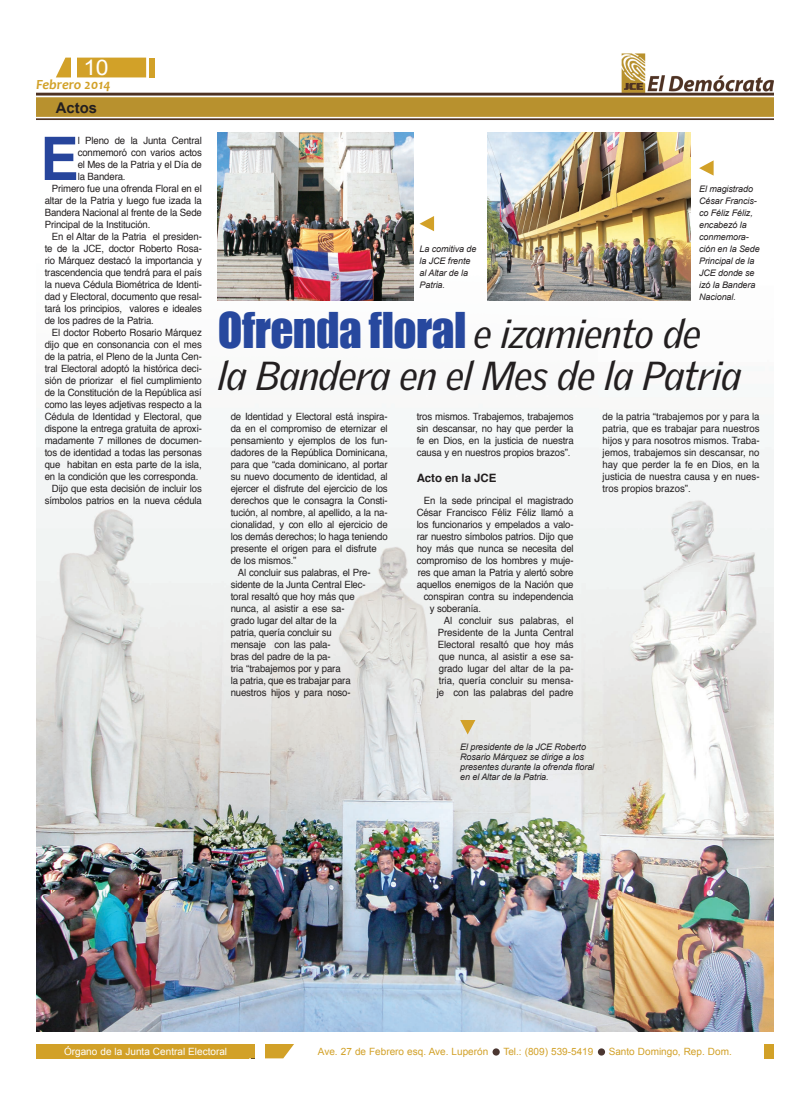
<style>
.page{position:relative;width:810px;height:1116px;background:#fff}
.page>*{position:absolute;margin:0;border:0;box-sizing:border-box;transform-origin:0 0}
.t1{font:700 60px "Helvetica";color:#27459c;scale:.96 1}
.t2{font:45.3px "Impact";letter-spacing:-.01em;color:#27489e}
.t3{font:italic 39.3px "Griffith Gothic";letter-spacing:-.01em;color:#231f20}
.t4{font:21.5px "Arial";color:#fff;scale:1.07 1}
.t5{font:700 14.8px "Arial";color:#231f20}
.t6{font:italic 700 14px "Candara";color:#d2a128}
.t7{font:700 11.5px "Helvetica";letter-spacing:-.005em;color:#231f20}
.t8{font:10px/12px "Helvetica";letter-spacing:-.015em;color:#231f20;text-align:justify;scale:.96 1}
.t9{font:10px "Arial";color:#d2a128}
.t10{font:10px "Arial";color:#fff}
.t11{font:italic 9px/12px "Arial";letter-spacing:-.01em;color:#231f20}
.s1{font-family:"Griffith Gothic";font-style:italic;font-size:39.3px;color:#231f20}
</style>
<div class="page">
<img style="left:36px;top:53px;width:738px;height:67px">
<svg style="left:56px;top:58px;width:90px;height:19px;background:#d4a736"></svg>
<div style="left:72px;top:56px;width:5px;height:23px;background:#fff"></div>
<div style="left:149px;top:58px;width:5px;height:20px;background:#d2a128"></div>
<div style="left:36px;top:1044px;width:213px;height:14px;background:#d2a128"></div>
<div style="left:764px;top:1044px;width:10px;height:14px;background:#d2a128"></div>
<svg style="left:249px;top:1044px;width:45px;height:14px"></svg>
<div style="left:255px;top:1042px;width:10px;height:19px;background:#fff"></div>
<div style="left:493px;top:1048px;width:7px;height:8px;background:#4b3731;border-radius:50%"></div>
<div style="left:598px;top:1048px;width:7px;height:8px;background:#4b3731;border-radius:50%"></div>
<img style="left:36px;top:149px;width:738px;height:883px">
<img style="left:218px;top:132px;width:196px;height:168px">
<img style="left:487px;top:132px;width:204px;height:168px">
<svg style="left:460px;top:720px;width:15px;height:15px"></svg>
<svg style="left:699px;top:160px;width:15px;height:16px"></svg>
<svg style="left:420px;top:216px;width:14px;height:15px"></svg>
<h3 class="t4" style="left:83px;top:55px;width:25px">10</h3>
<h3 class="t6" style="left:36px;top:76px;width:76px">Febrero 2014</h3>
<h3 class="t5" style="left:56px;top:100px;width:43px">Actos</h3>
<h1 class="t1" style="left:40px;top:110px;width:42px">E</h1>
<p class="t8" style="left:78px;top:135px;width:131px">l Pleno de la Junta Central</p>
<p class="t8" style="left:78px;top:147px;width:131px">conmemoró con varios actos</p>
<p class="t8" style="left:78px;top:159px;width:131px">el Mes de la Patria y el Día de</p>
<p class="t8" style="left:78px;top:171px;width:51px">la Bandera.</p>
<p class="t8" style="left:52px;top:183px;width:158px">Primero fue una ofrenda Floral en el</p>
<p class="t8" style="left:45px;top:195px;width:165px">altar de la Patria y luego fue izada la</p>
<p class="t8" style="left:45px;top:207px;width:165px">Bandera Nacional al frente de la Sede</p>
<p class="t8" style="left:45px;top:219px;width:112px">Principal de la Institución.</p>
<p class="t8" style="left:52px;top:231px;width:158px">En el Altar de la Patria el presiden-</p>
<p class="t8" style="left:45px;top:243px;width:165px">te de la JCE, doctor Roberto Rosa-</p>
<p class="t8" style="left:45px;top:255px;width:165px">rio Márquez destacó la importancia y</p>
<p class="t8" style="left:45px;top:267px;width:165px">trascendencia que tendrá para el país</p>
<p class="t8" style="left:45px;top:279px;width:165px">la nueva Cédula Biométrica de Identi-</p>
<p class="t8" style="left:45px;top:291px;width:165px">dad y Electoral, documento que resal-</p>
<p class="t8" style="left:45px;top:303px;width:165px">tará los principios, valores e ideales</p>
<p class="t8" style="left:45px;top:315px;width:115px">de los padres de la Patria.</p>
<p class="t8" style="left:52px;top:327px;width:158px">El doctor Roberto Rosario Márquez</p>
<p class="t8" style="left:45px;top:339px;width:165px">dijo que en consonancia con el mes</p>
<p class="t8" style="left:45px;top:351px;width:165px">de la patria, el Pleno de la Junta Cen-</p>
<p class="t8" style="left:45px;top:363px;width:165px">tral Electoral adoptó la histórica deci-</p>
<p class="t8" style="left:45px;top:375px;width:165px">sión de priorizar el fiel cumplimiento</p>
<p class="t8" style="left:45px;top:387px;width:165px">de la Constitución de la República así</p>
<p class="t8" style="left:45px;top:399px;width:165px">como las leyes adjetivas respecto a la</p>
<p class="t8" style="left:45px;top:411px;width:165px">Cédula de Identidad y Electoral, que</p>
<p class="t8" style="left:45px;top:423px;width:165px">dispone la entrega gratuita de aproxi-</p>
<p class="t8" style="left:45px;top:435px;width:165px">madamente 7 millones de documen-</p>
<p class="t8" style="left:45px;top:447px;width:165px">tos de identidad a todas las personas</p>
<p class="t8" style="left:45px;top:459px;width:165px">que habitan en esta parte de la isla,</p>
<p class="t8" style="left:45px;top:471px;width:162px">en la condición que les corresponda.</p>
<p class="t8" style="left:52px;top:483px;width:158px">Dijo que esta decisión de incluir los</p>
<p class="t8" style="left:45px;top:495px;width:165px">símbolos patrios en la nueva cédula</p>
<p class="t11" style="left:420px;top:243px;width:58px">La comitiva de la JCE frente al Altar de la<br>Patria.</p>
<p class="t11" style="left:699px;top:183px;width:62px">El magistrado<br>César Francis&shy;co Féliz Féliz, encabezó la conmemora&shy;ción en la Sede<br>Principal de la<br>JCE donde se izó la Bandera<br>Nacional.</p>
<h2 class="t2" style="left:218px;top:295px;width:485px">Ofrenda floral <span class="s1">e izamiento de</span></h2>
<h3 class="t3" style="left:218px;top:352px;width:525px">la Bandera en el Mes de la Patria</h3>
<p class="t8" style="left:231px;top:411px;width:165px">de Identidad y Electoral está inspira-</p>
<p class="t8" style="left:231px;top:423px;width:165px">da en el compromiso de eternizar el</p>
<p class="t8" style="left:231px;top:435px;width:165px">pensamiento y ejemplos de los fun-</p>
<p class="t8" style="left:231px;top:447px;width:165px">dadores de la República Dominicana,</p>
<p class="t8" style="left:231px;top:459px;width:165px">para que “cada dominicano, al portar</p>
<p class="t8" style="left:231px;top:471px;width:165px">su nuevo documento de identidad, al</p>
<p class="t8" style="left:231px;top:483px;width:165px">ejercer el disfrute del ejercicio de los</p>
<p class="t8" style="left:231px;top:495px;width:165px">derechos que le consagra la Consti-</p>
<p class="t8" style="left:231px;top:507px;width:165px">tución, al nombre, al apellido, a la na-</p>
<p class="t8" style="left:231px;top:519px;width:165px">cionalidad, y con ello al ejercicio de</p>
<p class="t8" style="left:231px;top:531px;width:165px">los demás derechos; lo haga teniendo</p>
<p class="t8" style="left:231px;top:543px;width:154px">presente el origen para el disfrute</p>
<p class="t8" style="left:231px;top:555px;width:70px">de los mismos.”</p>
<p class="t8" style="left:238px;top:567px;width:140px">Al concluir sus palabras, el Pre-</p>
<p class="t8" style="left:231px;top:579px;width:142px">sidente de la Junta Central Elec-</p>
<p class="t8" style="left:231px;top:591px;width:131px">toral resaltó que hoy más que</p>
<p class="t8" style="left:231px;top:603px;width:120px">nunca, al asistir a ese sa-</p>
<p class="t8" style="left:231px;top:615px;width:112px">grado lugar del altar de la</p>
<p class="t8" style="left:231px;top:627px;width:107px">patria, quería concluir su</p>
<p class="t8" style="left:231px;top:639px;width:106px">mensaje con las pala-</p>
<p class="t8" style="left:231px;top:651px;width:106px">bras del padre de la pa-</p>
<p class="t8" style="left:231px;top:663px;width:116px">tria “trabajemos por y para</p>
<p class="t8" style="left:231px;top:675px;width:126px">la patria, que es trabajar para</p>
<p class="t8" style="left:231px;top:687px;width:126px">nuestros hijos y para noso-</p>
<p class="t8" style="left:417px;top:411px;width:165px">tros mismos. Trabajemos, trabajemos sin descansar, no hay que perder la fe en Dios, en la justicia de nuestra causa y en nuestros propios brazos”.</p>
<p class="t7" style="left:417px;top:468px;width:81px">Acto en la JCE</p>
<p class="t8" style="left:424px;top:495px;width:158px">En la sede principal el magistrado</p>
<p class="t8" style="left:417px;top:507px;width:165px">César Francisco Féliz Féliz llamó a</p>
<p class="t8" style="left:417px;top:519px;width:165px">los funcionarios y empelados a valo-</p>
<p class="t8" style="left:417px;top:531px;width:165px">rar nuestro símbolos patrios. Dijo que</p>
<p class="t8" style="left:417px;top:543px;width:165px">hoy más que nunca se necesita del</p>
<p class="t8" style="left:417px;top:555px;width:165px">compromiso de los hombres y muje-</p>
<p class="t8" style="left:418px;top:567px;width:164px">res que aman la Patria y alertó sobre</p>
<p class="t8" style="left:417px;top:579px;width:165px">aquellos enemigos de la Nación que</p>
<p class="t8" style="left:424px;top:591px;width:158px">conspiran contra su independencia</p>
<p class="t8" style="left:430px;top:603px;width:55px">y soberanía.</p>
<p class="t8" style="left:444px;top:615px;width:137px">Al concluir sus palabras, el</p>
<p class="t8" style="left:438px;top:627px;width:143px">Presidente de la Junta Central</p>
<p class="t8" style="left:438px;top:639px;width:143px">Electoral resaltó que hoy más</p>
<p class="t8" style="left:439px;top:651px;width:142px">que nunca, al asistir a ese sa-</p>
<p class="t8" style="left:439px;top:663px;width:142px">grado lugar del altar de la pa-</p>
<p class="t8" style="left:439px;top:675px;width:142px">tria, quería concluir su mensa-</p>
<p class="t8" style="left:437px;top:687px;width:144px">je con las palabras del padre</p>
<p class="t8" style="left:603px;top:411px;width:165px">de la patria “trabajemos por y para la patria, que es trabajar para nuestros hijos y para nosotros mismos. Traba&shy;jemos, trabajemos sin descansar, no hay que perder la fe en Dios, en la justicia de nuestra causa y en nues&shy;tros propios brazos”.</p>
<p class="t11" style="left:460px;top:742px;width:136px;line-height:10px">El presidente de la JCE Roberto<br>Rosario Márquez se dirige a los presentes durante la ofrenda floral en el Altar de la Patria.</p>
<p class="t10" style="left:64px;top:1045px;width:165px">Órgano de la Junta Central Electoral</p>
<p class="t9" style="left:318px;top:1046px;width:172px">Ave. 27 de Febrero esq. Ave. Luperón</p>
<p class="t9" style="left:503px;top:1046px;width:92px">Tel.: (809) 539-5419</p>
<p class="t9" style="left:609px;top:1046px;width:125px">Santo Domingo, Rep. Dom.</p>
</div>
